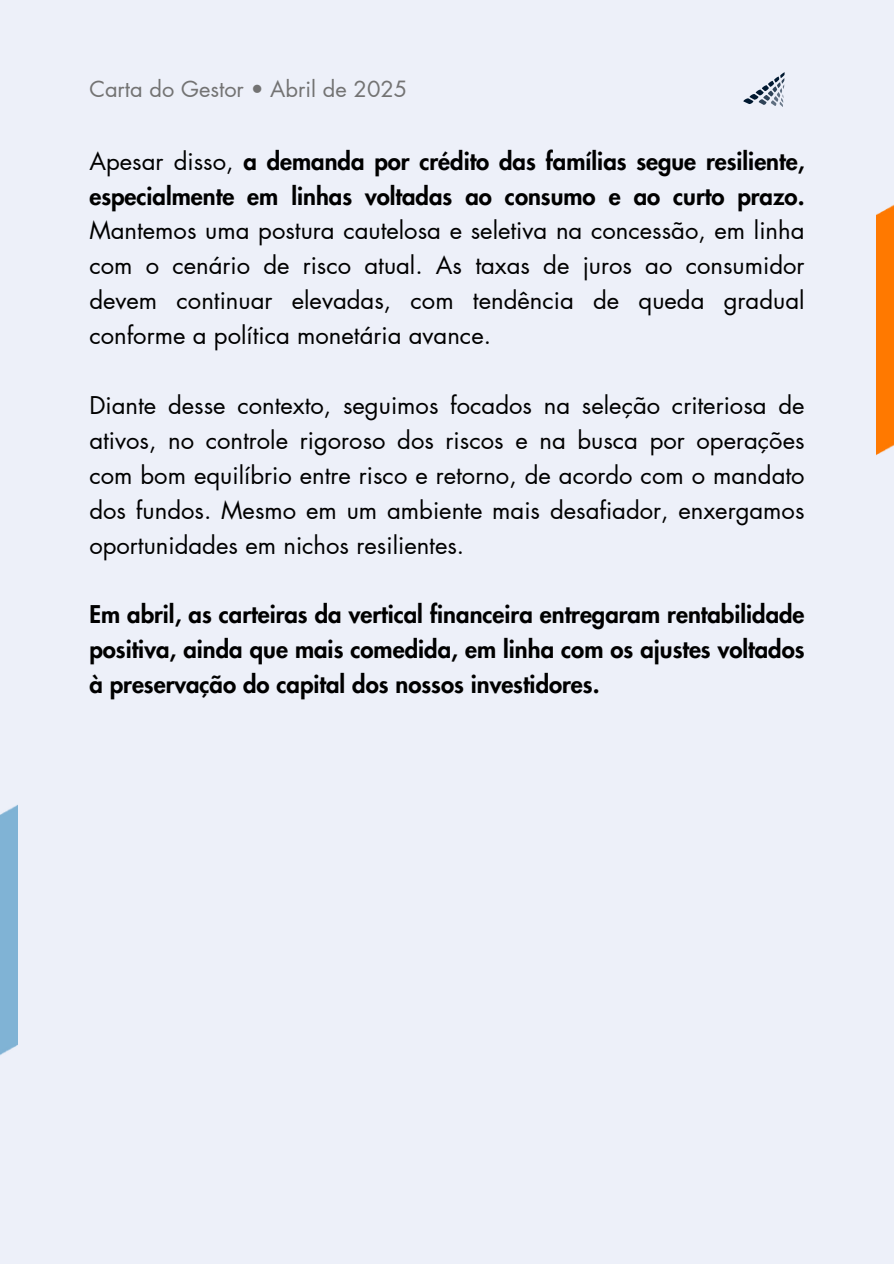
<style>
.page{position:relative;width:894px;height:1264px;background:#fff}
.page>*{position:absolute;margin:0;border:0;box-sizing:border-box;transform-origin:0 0}
.t1{font:23.85px/35px "Futura LT Pro";color:#000;text-align:justify}
.t2{font:800 23.85px/35px "Futura LT Pro";color:#000;text-align:justify}
.t3{font:21.9px "Futura LT Pro";color:#737373}
.s1{font-weight:800}
</style>
<div class="page">
<div style="left:0;top:0;width:893px;height:1263px;background:#edf0f9"></div>
<div style="left:0;top:805px;width:17px;height:250px;background:#80b3d5"></div>
<div style="left:876px;top:205px;width:17px;height:251px;background:#ff7900"></div>
<svg style="left:743px;top:72px;width:41px;height:35px"></svg>
<p class="t3" style="left:89px;top:79px;width:319px">Carta do Gestor • Abril de 2025</p>
<p class="t1" style="left:89px;top:144px;width:716px">Apesar disso, <span class="s1">a demanda por crédito das famílias segue resiliente, especialmente em linhas voltadas ao consumo e ao curto prazo.<br></span>Mantemos uma postura cautelosa e seletiva na concessão, em linha com o cenário de risco atual. As taxas de juros ao consumidor devem continuar elevadas, com tendência de queda gradual conforme a política monetária avance.</p>
<p class="t1" style="left:89px;top:389px;width:716px">Diante desse contexto, seguimos focados na seleção criteriosa de ativos, no controle rigoroso dos riscos e na busca por operações com bom equilíbrio entre risco e retorno, de acordo com o mandato dos fundos. Mesmo em um ambiente mais desafiador, enxergamos oportunidades em nichos resilientes.</p>
<p class="t2" style="left:89px;top:598px;width:716px">Em abril, as carteiras da vertical financeira entregaram rentabilidade positiva, ainda que mais comedida, em linha com os ajustes voltados à preservação do capital dos nossos investidores.</p>
</div>
